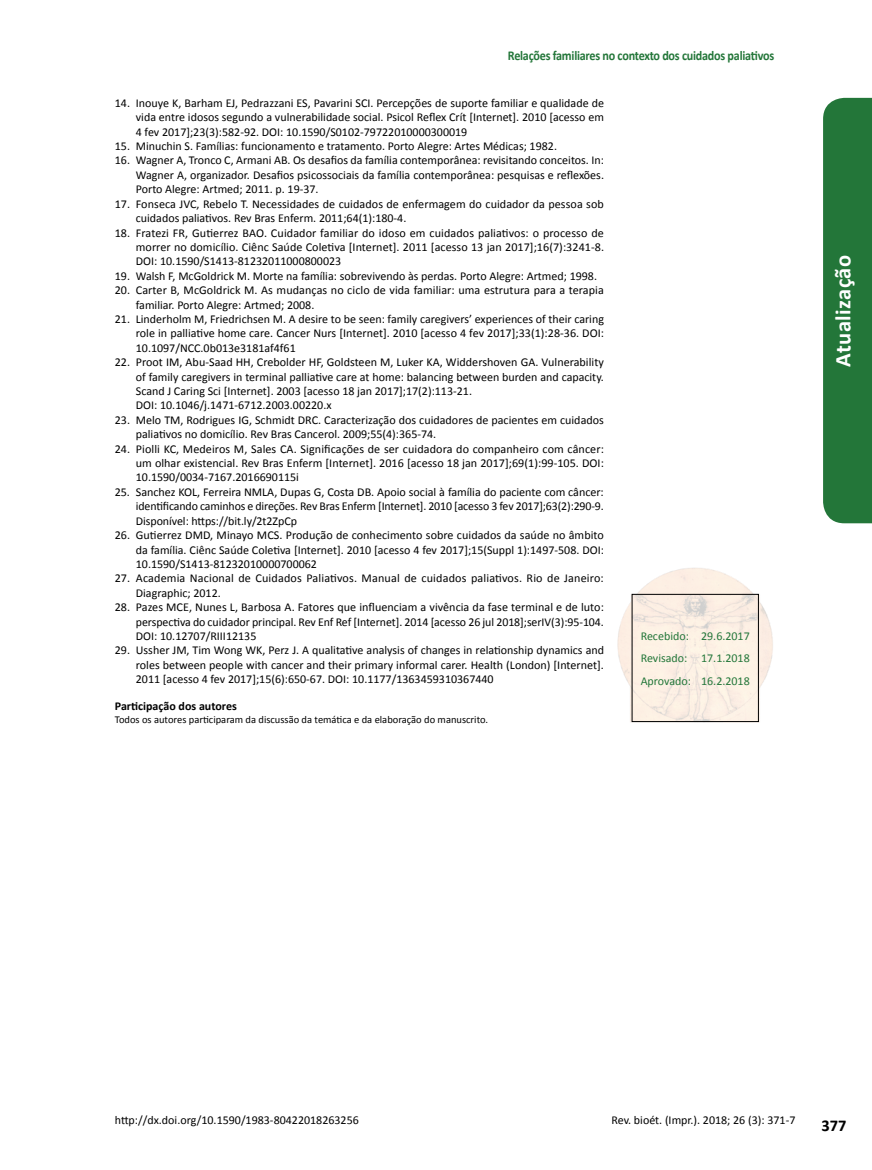
<style>
.page{position:relative;width:872px;height:1170px;background:#fff}
.page>*{position:absolute;margin:0;border:0;box-sizing:border-box;transform-origin:0 0}
.t1{font:700 22.5px "Calibri";letter-spacing:.02em;color:#fff}
.t2{font:700 16.5px "Calibri";color:#000}
.t3{font:700 13.5px "Calibri";letter-spacing:-.02em;color:#237639;scale:.9 1}
.t4{font:12px/14.4px "Calibri";color:#000;text-align:justify}
.t5{font:12px/23px "Calibri";color:#237639;text-align:justify}
.t6{font:700 12px "Calibri";color:#000}
.t7{font:10.5px "Calibri";color:#000}
</style>
<div class="page">
<div style="left:823px;top:98px;width:49px;height:425px;background:#237639"></div>
<img style="left:617px;top:568px;width:156px;height:154px">
<p class="t3" style="left:508px;top:47px;width:297px">Relações familiares no contexto dos cuidados paliativos</p>
<p class="t4" style="left:136px;top:96px;width:470px;text-indent:-21px">14. Inouye K, Barham EJ, Pedrazzani ES, Pavarini SCI. Percepções de suporte familiar e qualidade de vida entre idosos segundo a vulnerabilidade social. Psicol Reflex Crít [Internet]. 2010 [acesso em 4 fev 2017];23(3):582-92. DOI: 10.1590/S0102-79722010000300019</p>
<p class="t4" style="left:115px;top:139px;width:444px">15. Minuchin S. Famílias: funcionamento e tratamento. Porto Alegre: Artes Médicas; 1982.</p>
<p class="t4" style="left:136px;top:153px;width:470px;text-indent:-21px">16. Wagner A, Tronco C, Armani AB. Os desafios da família contemporânea: revisitando conceitos. In:<br>Wagner A, organizador. Desafios psicossociais da família contemporânea: pesquisas e reflexões.<br>Porto Alegre: Artmed; 2011. p. 19-37.</p>
<p class="t4" style="left:136px;top:196px;width:469px;text-indent:-21px">17. Fonseca JVC, Rebelo T. Necessidades de cuidados de enfermagem do cuidador da pessoa sob cuidados paliativos. Rev Bras Enferm. 2011;64(1):180-4.</p>
<p class="t4" style="left:136px;top:225px;width:470px;text-indent:-21px">18. Fratezi FR, Gutierrez BAO. Cuidador familiar do idoso em cuidados paliativos: o processo de morrer no domicílio. Ciênc Saúde Coletiva [Internet]. 2011 [acesso 13 jan 2017];16(7):3241-8.<br>DOI: 10.1590/S1413-81232011000800023</p>
<p class="t4" style="left:115px;top:268px;width:484px">19. Walsh F, McGoldrick M. Morte na família: sobrevivendo às perdas. Porto Alegre: Artmed; 1998.</p>
<p class="t4" style="left:136px;top:283px;width:469px;text-indent:-21px">20. Carter B, McGoldrick M. As mudanças no ciclo de vida familiar: uma estrutura para a terapia familiar. Porto Alegre: Artmed; 2008.</p>
<p class="t4" style="left:136px;top:312px;width:470px;text-indent:-21px">21. Linderholm M, Friedrichsen M. A desire to be seen: family caregivers’ experiences of their caring role in palliative home care. Cancer Nurs [Internet]. 2010 [acesso 4 fev 2017];33(1):28-36. DOI:<br>10.1097/NCC.0b013e3181af4f61</p>
<p class="t4" style="left:136px;top:355px;width:469px;text-align:left;text-indent:-21px">22. Proot IM, Abu-Saad HH, Crebolder HF, Goldsteen M, Luker KA, Widdershoven GA. Vulnerability of family caregivers in terminal palliative care at home: balancing between burden and capacity.<br>Scand J Caring Sci [Internet]. 2003 [acesso 18 jan 2017];17(2):113-21.<br>DOI: 10.1046/j.1471-6712.2003.00220.x</p>
<p class="t4" style="left:136px;top:412px;width:469px;text-indent:-21px">23. Melo TM, Rodrigues IG, Schmidt DRC. Caracterização dos cuidadores de pacientes em cuidados paliativos no domicílio. Rev Bras Cancerol. 2009;55(4):365-74.</p>
<p class="t4" style="left:136px;top:441px;width:469px;text-indent:-21px">24. Piolli KC, Medeiros M, Sales CA. Significações de ser cuidadora do companheiro com câncer: um olhar existencial. Rev Bras Enferm [Internet]. 2016 [acesso 18 jan 2017];69(1):99-105. DOI:<br>10.1590/0034-7167.2016690115i</p>
<p class="t4" style="left:136px;top:484px;width:469px;text-indent:-21px">25. Sanchez KOL, Ferreira NMLA, Dupas G, Costa DB. Apoio social à família do paciente com câncer: identificando caminhos e direções. Rev Bras Enferm [Internet]. 2010 [acesso 3 fev 2017];63(2):290-9.<br>Disponível: https://bit.ly/2t2ZpCp</p>
<p class="t4" style="left:136px;top:528px;width:469px;text-indent:-21px">26. Gutierrez DMD, Minayo MCS. Produção de conhecimento sobre cuidados da saúde no âmbito da família. Ciênc Saúde Coletiva [Internet]. 2010 [acesso 4 fev 2017];15(Suppl 1):1497-508. DOI:<br>10.1590/S1413-81232010000700062</p>
<p class="t4" style="left:136px;top:571px;width:469px;text-indent:-21px">27. Academia Nacional de Cuidados Paliativos. Manual de cuidados paliativos. Rio de Janeiro:<br>Diagraphic; 2012.</p>
<p class="t4" style="left:136px;top:600px;width:469px;text-indent:-21px">28. Pazes MCE, Nunes L, Barbosa A. Fatores que influenciam a vivência da fase terminal e de luto: perspectiva do cuidador principal. Rev Enf Ref [Internet]. 2014 [acesso 26 jul 2018];serIV(3):95-104.<br>DOI: 10.12707/RIII12135</p>
<p class="t4" style="left:136px;top:643px;width:470px;text-indent:-21px">29. Ussher JM, Tim Wong WK, Perz J. A qualitative analysis of changes in relationship dynamics and roles between people with cancer and their primary informal carer. Health (London) [Internet].<br>2011 [acesso 4 fev 2017];15(6):650-67. DOI: 10.1177/1363459310367440</p>
<p class="t6" style="left:115px;top:698px;width:123px">Participação dos autores</p>
<p class="t7" style="left:115px;top:712px;width:375px">Todos os autores participaram da discussão da temática e da elaboração do manuscrito.</p>
<p class="t5" style="left:640px;top:624px;width:111px">Recebido: 29.6.2017<br>Revisado: 17.1.2018<br>Aprovado: 16.2.2018</p>
<h1 class="t1" style="left:828px;top:366px;width:113px;rotate:-90deg">Atualização</h1>
<p class="t4" style="left:115px;top:1113px;width:245px">http://dx.doi.org/10.1590/1983-80422018263256</p>
<p class="t4" style="left:611px;top:1113px;width:185px">Rev. bioét. (Impr.). 2018; 26 (3): 371-7</p>
<h2 class="t2" style="left:821px;top:1115px;width:27px">377</h2>
</div>
